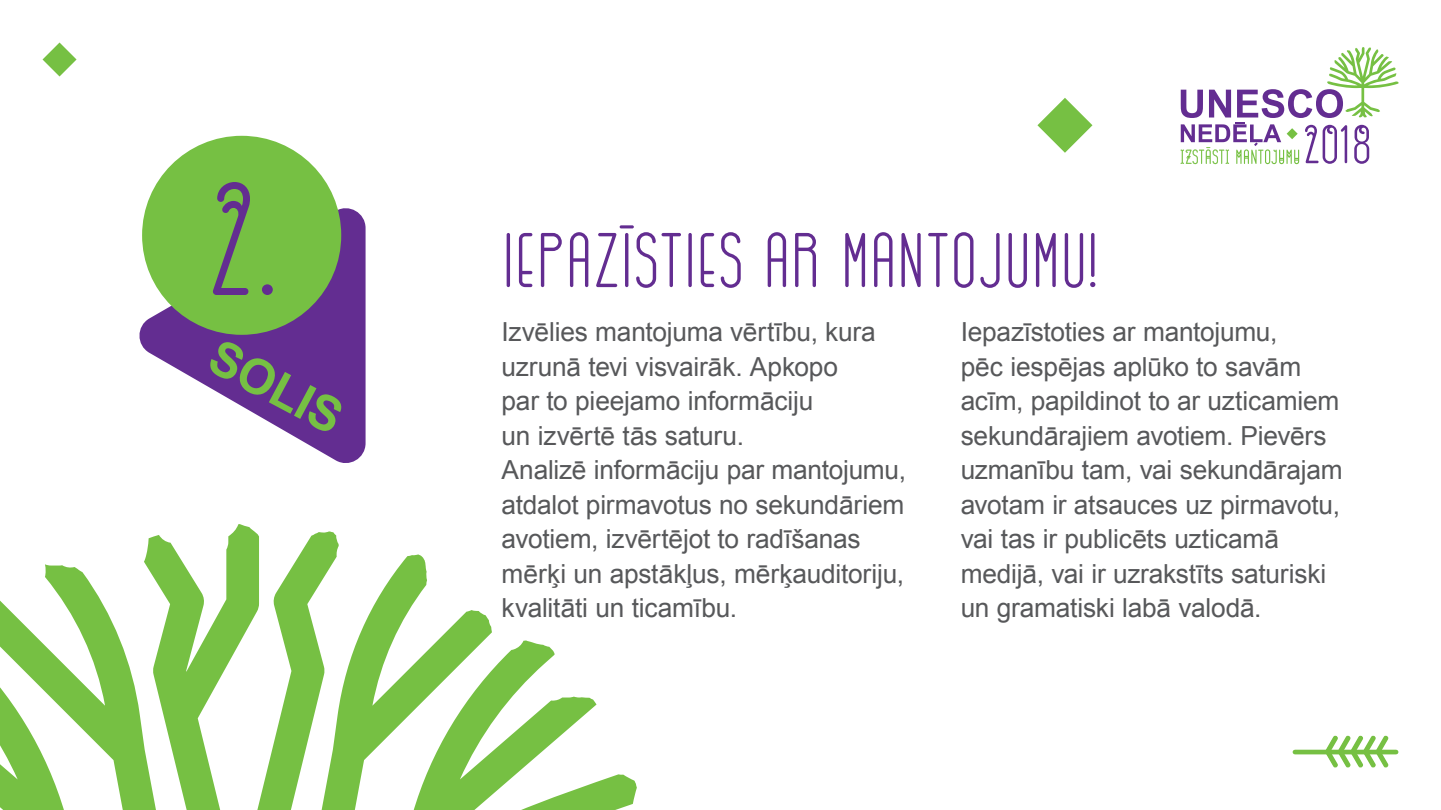
<style>
.page{position:relative;width:1441px;height:810px;background:#fff}
.page>*{position:absolute;margin:0;border:0;box-sizing:border-box;transform-origin:0 0}
.t1{font:77.4px "GOGOIA";letter-spacing:-.005em;color:#632d91}
.t2{font:700 48.45px "Arial";color:#76c043}
.t3{font:26.25px/34.5px "Arial";letter-spacing:-.01em;color:#57585a}
.s1{font-family:"GOGOIA Deco";font-size:159.15px}
</style>
<div class="page">
<svg style="left:1180px;top:47px;width:218px;height:117px"></svg>
<svg style="left:0;top:524px;width:637px;height:286px"></svg>
<svg style="left:1037px;top:98px;width:55px;height:55px"></svg>
<svg style="left:1325px;top:735px;width:65px;height:33px"></svg>
<hr style="left:1294px;top:750px;width:101px;height:4px;background:#76c043">
<svg style="left:43px;top:43px;width:34px;height:34px"></svg>
<svg style="left:139px;top:204px;width:226px;height:259px;fill:#632d91"></svg>
<div style="left:142px;top:136px;width:199px;height:199px;background:#76c043;border-radius:50%"></div>
<h1 class="t1" style="left:206px;top:220px;width:892px"><span class="s1">2.</span> IEPAZĪSTIES AR MANTOJUMU!</h1>
<h2 class="t2" style="left:227px;top:325px;width:145px;rotate:28deg">SOLIS</h2>
<p class="t3" style="left:501px;top:315px;width:406px">Izvēlies mantojuma vērtību, kura uzrunā tevi visvairāk. Apkopo<br>par to pieejamo informāciju<br>un izvērtē tās saturu.<br>Analizē informāciju par mantojumu, atdalot pirmavotus no sekundāriem avotiem, izvērtējot to radīšanas mērķi un apstākļus, mērķauditoriju, kvalitāti un ticamību.</p>
<p class="t3" style="left:960px;top:315px;width:383px">Iepazīstoties ar mantojumu,<br>pēc iespējas aplūko to savām acīm, papildinot to ar uzticamiem sekundārajiem avotiem. Pievērs uzmanību tam, vai sekundārajam avotam ir atsauces uz pirmavotu, vai tas ir publicēts uzticamā medijā, vai ir uzrakstīts saturiski un gramatiski labā valodā.</p>
</div>
